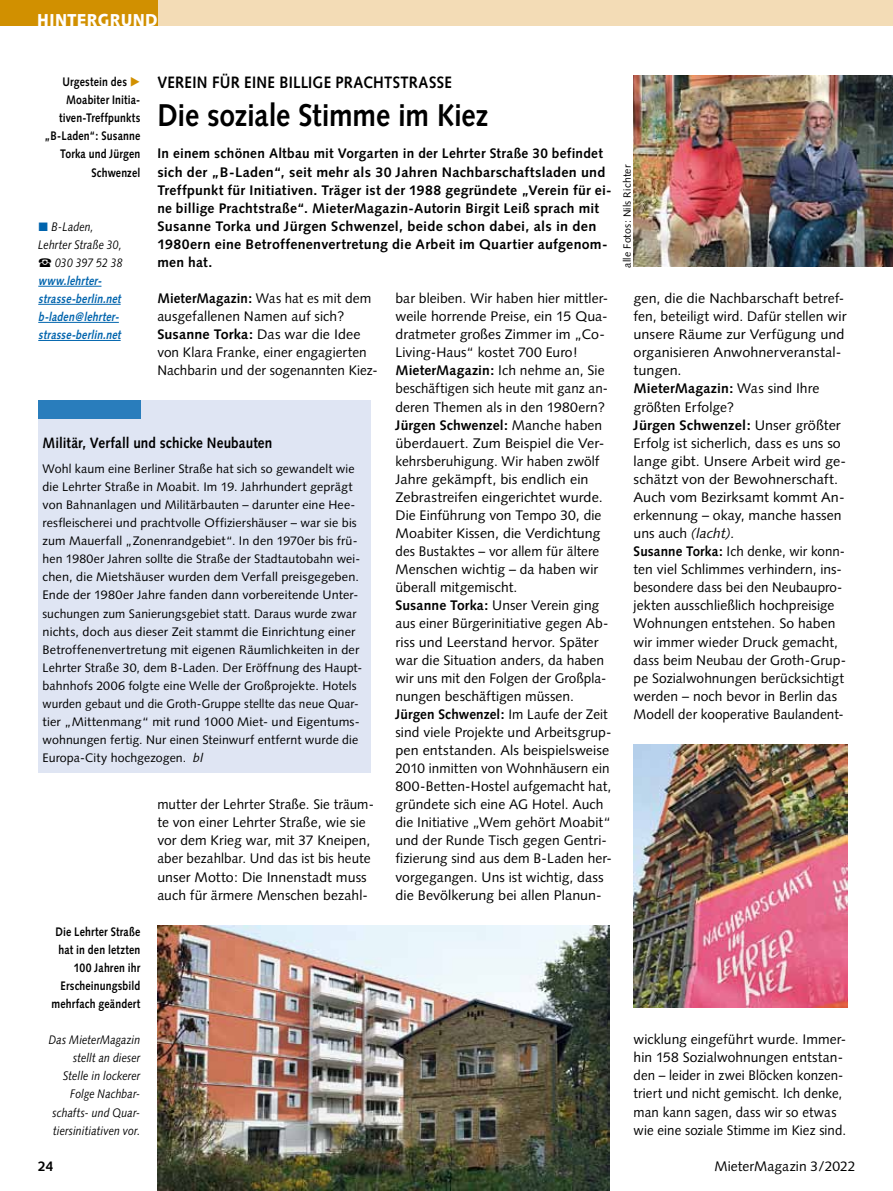
<style>
.page{position:relative;width:893px;height:1191px;background:#fff}
.page>*{position:absolute;margin:0;border:0;box-sizing:border-box;transform-origin:0 0}
.t1{font:700 31.5px "Syntax";letter-spacing:-.015em;color:#000;scale:.9 1}
.t2{font:900 17.25px "Syntax";letter-spacing:.025em;color:#fff;scale:.9 1}
.t3{font:700 16.5px "Syntax";letter-spacing:.02em;color:#000;scale:.9 1}
.t4{font:700 15px "Syntax";letter-spacing:.01em;color:#000;scale:.9 1}
.t5{font:13.8px/18px "Syntax";letter-spacing:.005em;color:#000}
.t6{font:700 13.8px/18px "Syntax";letter-spacing:.02em;color:#000}
.t7{font:13.8px/18px "Syntax";letter-spacing:.005em;color:#000;scale:.96 1}
.t8{font:12.3px/18px "Syntax";letter-spacing:.01em;color:#000}
.t9{font:700 12.3px/18px "Syntax";letter-spacing:.015em;color:#000;text-align:right;scale:.85 1}
.t10{font:italic 700 12.3px/18px "Syntax";color:#0064ad;scale:.85 1}
.t11{font:italic 12.3px/18px "Syntax";letter-spacing:.01em;color:#000;text-align:right;scale:.85 1}
.t12{font:10.5px "Syntax";letter-spacing:.02em;color:#000}
.s1{font-family:"European Pi Three";font-weight:400;color:#d19000}
.s2{font-family:"European Pi Three";font-weight:400;font-style:normal}
.s3{font-weight:400;color:#000}
.s4{font-family:"European Pi Three";font-weight:400;font-style:normal;font-size:13.8px;color:#000}
.s5{font-weight:700}
.s6{font-style:italic}
</style>
<div class="page">
<div style="left:157px;top:0;width:736px;height:26px;background:#f3dcb6"></div>
<div style="left:0;top:0;width:157px;height:26px;background:#d19000"></div>
<img style="left:634px;top:75px;width:259px;height:192px">
<img style="left:634px;top:744px;width:213px;height:264px">
<img style="left:157px;top:925px;width:452px;height:266px">
<hr style="left:38px;top:286px;width:63px;height:1px;background:#0064ad">
<hr style="left:38px;top:304px;width:83px;height:1px;background:#0064ad">
<hr style="left:38px;top:322px;width:81px;height:1px;background:#0064ad">
<hr style="left:38px;top:340px;width:83px;height:1px;background:#0064ad">
<div style="left:38px;top:401px;width:333px;height:372px;background:#dfe5f3"></div>
<div style="left:38px;top:401px;width:102px;height:18px;background:#297dbc"></div>
<p class="t2" style="left:37px;top:9px;width:136px">HINTERGRUND</p>
<p class="t3" style="left:157px;top:73px;width:329px">Verein für eine billige Prachtstrasse</p>
<h1 class="t1" style="left:157px;top:97px;width:369px">Die soziale stimme im Kiez</h1>
<p class="t6" style="left:157px;top:145px;width:456px">in einem schönen altbau mit Vorgarten in der lehrter straße 30 befindet sich der „b-laden“, seit mehr als 30 Jahren nachbarschaftsladen und treffpunkt für initiativen. träger ist der 1988 gegründete „Verein für ei&shy;ne billige Prachtstraße“. MieterMagazin-autorin birgit leiß sprach mit su sanne torka und Jürgen schwenzel, beide schon dabei, als in den 1980ern eine betroffenenvertretung die arbeit im Quartier aufgenom&shy;men hat.</p>
<p class="t9" style="left:44px;top:73px;width:114px">Urgestein des <span class="s1">E<br></span>Moabiter initia&shy;tiven-treffpunkts „b-laden“: susanne torka und Jürgen schwenzel</p>
<p class="t10" style="left:38px;top:218px;width:101px"><span class="s2">L</span> <span class="s3">B-Laden,<br>Lehrter Straße 30,<br></span><span class="s4">S</span> <span class="s3">030 397 52 38 </span>www.lehrter&shy;strasse-berlin.net b-laden@lehrter&shy;strasse-berlin.net</p>
<p class="t7" style="left:157px;top:289px;width:231px"><span class="s5">MieterMagazin:</span> Was hat es mit dem ausgefallenen Namen auf sich? <span class="s5">susanne torka:</span> Das war die Idee von Klara Franke, einer engagierten Nachbarin und der sogenannten Kiez-</p>
<p class="t5" style="left:395px;top:289px;width:218px">bar bleiben. Wir haben hier mittler&shy;weile horrende Preise, ein 15 Qua&shy;dratmeter großes Zimmer im „Co-Living-Haus“ kostet 700 Euro!<br><span class="s5">MieterMagazin:</span> Ich nehme an, Sie beschäftigen sich heute mit ganz an&shy;deren Themen als in den 1980ern?<br><span class="s5">Jürgen schwenzel:</span> Manche haben überdauert. Zum Beispiel die Ver&shy;kehrsberuhigung. Wir haben zwölf Jahre gekämpft, bis endlich ein Zebrastreifen eingerichtet wurde.<br>Die Einführung von Tempo 30, die Moabiter Kissen, die Verdichtung des Bustaktes – vor allem für ältere Menschen wichtig – da haben wir überall mitgemischt.<br><span class="s5">susanne torka:</span> Unser Verein ging aus einer Bürgerinitiative gegen Ab&shy;riss und Leerstand hervor. Später war die Situation anders, da haben wir uns mit den Folgen der Großpla&shy;nungen beschäftigen müssen.<br><span class="s5">Jürgen schwenzel:</span> Im Laufe der Zeit sind viele Projekte und Arbeitsgrup&shy;pen entstanden. Als beispielsweise 2010 inmitten von Wohnhäusern ein 800-Betten-Hostel aufgemacht hat, gründete sich eine AG Hotel. Auch die Initiative „Wem gehört Moabit“ und der Runde Tisch gegen Gentri&shy;fizierung sind aus dem B-Laden her&shy;vorgegangen. Uns ist wichtig, dass die Bevölkerung bei allen Planun-</p>
<p class="t4" style="left:43px;top:434px;width:257px">Militär, Verfall und schicke neubauten</p>
<p class="t8" style="left:43px;top:459px;width:321px">Wohl kaum eine Berliner Straße hat sich so gewandelt wie die Lehrter Straße in Moabit. Im 19. Jahrhundert geprägt von Bahnanlagen und Militärbauten – darunter eine Hee&shy;resfleischerei und prachtvolle Offiziershäuser – war sie bis zum Mauerfall „Zonenrandgebiet“. In den 1970er bis frü&shy;hen 1980er Jahren sollte die Straße der Stadtautobahn wei&shy;chen, die Mietshäuser wurden dem Verfall preisgegeben.<br>Ende der 1980er Jahre fanden dann vorbereitende Unter&shy;suchungen zum Sanierungsgebiet statt. Daraus wurde zwar nichts, doch aus dieser Zeit stammt die Einrichtung einer Betroffenenvertretung mit eigenen Räumlichkeiten in der Lehrter Straße 30, dem B-Laden. Der Eröffnung des Haupt&shy;bahnhofs 2006 folgte eine Welle der Großprojekte. Hotels wurden gebaut und die Groth-Gruppe stellte das neue Quar&shy;tier „Mittenmang“ mit rund 1000 Miet- und Eigentums&shy;wohnungen fertig. Nur einen Steinwurf entfernt wurde die Europa-City hochgezogen. <span class="s6">bl</span></p>
<p class="t5" style="left:157px;top:795px;width:218px">mutter der Lehrter Straße. Sie träum&shy;te von einer Lehrter Straße, wie sie vor dem Krieg war, mit 37 Kneipen, aber bezahlbar. Und das ist bis heute unser Motto: Die Innenstadt muss auch für ärmere Menschen bezahl-</p>
<p class="t9" style="left:52px;top:922px;width:106px">Die lehrter straße hat in den letzten<br>100 Jahren ihr erscheinungsbild mehrfach geändert</p>
<p class="t11" style="left:49px;top:1031px;width:109px">Das MieterMagazin stellt an dieser<br>Stelle in lockerer<br>Folge Nachbar&shy;schafts- und Quar&shy;tiersinitiativen vor.</p>
<p class="t6" style="left:38px;top:1157px;width:17px">24</p>
<p class="t12" style="left:621px;top:268px;width:104px;rotate:-90deg">alle Fotos: Nils Richter</p>
<p class="t5" style="left:634px;top:289px;width:215px">gen, die die Nachbarschaft betref&shy;fen, beteiligt wird. Dafür stellen wir unsere Räume zur Verfügung und organisieren Anwohnerveranstal&shy;tungen.<br><span class="s5">MieterMagazin:</span> Was sind Ihre größten Erfolge?<br><span class="s5">Jürgen schwenzel:</span> Unser größter<br>Erfolg ist sicherlich, dass es uns so lange gibt. Unsere Arbeit wird ge&shy;schätzt von der Bewohnerschaft.<br>Auch vom Bezirksamt kommt An&shy;erkennung – okay, manche hassen uns auch <span class="s6">(lacht).<br></span><span class="s5">susanne torka:</span> Ich denke, wir konn&shy;ten viel Schlimmes verhindern, ins&shy;besondere dass bei den Neubaupro&shy;jekten ausschließlich hochpreisige<br>Wohnungen entstehen. So haben wir immer wieder Druck gemacht, dass beim Neubau der Groth-Grup&shy;pe Sozialwohnungen berücksichtigt werden – noch bevor in Berlin das<br>Modell der kooperative Baulandent-</p>
<p class="t5" style="left:634px;top:1030px;width:214px">wicklung eingeführt wurde. Immer&shy;hin 158 Sozialwohnungen entstan&shy;den – leider in zwei Blöcken konzen&shy;triert und nicht gemischt. Ich denke, man kann sagen, dass wir so etwas wie eine soziale Stimme im Kiez sind.</p>
<p class="t5" style="left:714px;top:1157px;width:143px">MieterMagazin 3/2022</p>
</div>
